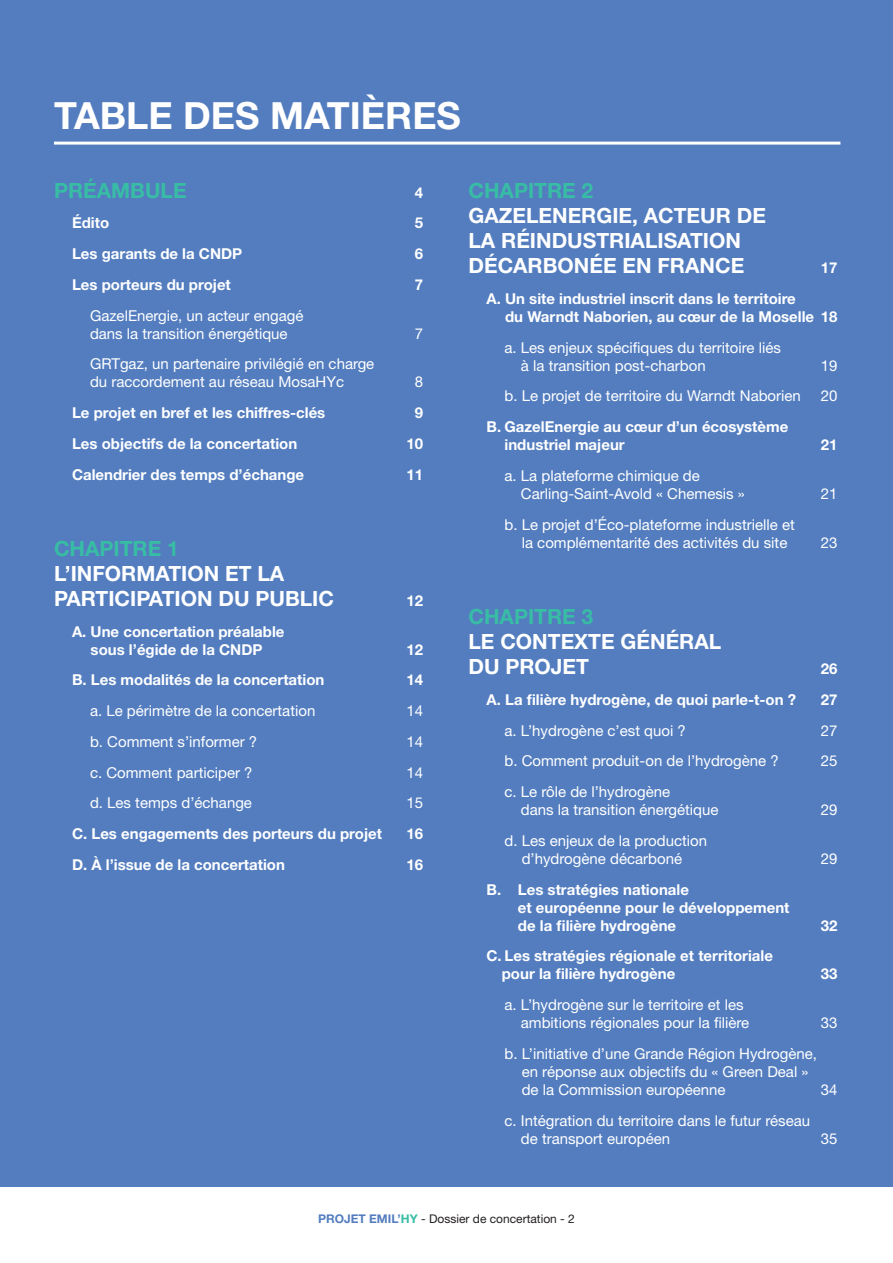
<style>
.page{position:relative;width:893px;height:1263px;background:#fff}
.page>*{position:absolute;margin:0;border:0;box-sizing:border-box;transform-origin:0 0}
.t1{font:700 37.5px "Helvetica Neue LT Std";color:#fff}
.t2{font:700 21px/25.2px "Helvetica Neue LT Std";color:#fff}
.t3{font:700 21px "Helvetica Neue LT Std";color:#38bda5}
.t4{font:15px/18px "Helvetica Neue LT Std";color:#fff}
.t5{font:700 15px/18px "Helvetica Neue LT Std";color:#fff}
.t6{font:12px "Helvetica Neue LT Std";color:#231f20}
.s1{font-weight:700;color:#537dbf}
.s2{font-weight:700;color:#38bda5}
</style>
<div class="page">
<div style="left:0;top:0;width:893px;height:1186px;background:#537dbf"></div>
<hr style="left:54px;top:142px;width:786px;height:3px;background:#fff">
<h1 class="t1" style="left:54px;top:92px;width:408px">TABLE DES MATIÈRES</h1>
<h2 class="t3" style="left:54px;top:177px;width:134px">PRÉAMBULE</h2>
<p class="t5" style="left:415px;top:183px;width:10px">4</p>
<p class="t5" style="left:72px;top:214px;width:39px">Édito</p>
<p class="t5" style="left:415px;top:214px;width:10px">5</p>
<p class="t5" style="left:72px;top:244px;width:172px">Les garants de la CNDP</p>
<p class="t5" style="left:415px;top:244px;width:10px">6</p>
<p class="t5" style="left:72px;top:275px;width:160px">Les porteurs du projet</p>
<p class="t5" style="left:415px;top:275px;width:10px">7</p>
<p class="t4" style="left:90px;top:306px;width:215px">GazelEnergie, un acteur engagé dans la transition énergétique</p>
<p class="t4" style="left:415px;top:324px;width:10px">7</p>
<p class="t4" style="left:90px;top:355px;width:286px">GRTgaz, un partenaire privilégié en charge du raccordement au réseau MosaHYc</p>
<p class="t4" style="left:415px;top:373px;width:10px">8</p>
<p class="t5" style="left:72px;top:403px;width:255px">Le projet en bref et les chiffres-clés</p>
<p class="t5" style="left:415px;top:403px;width:10px">9</p>
<p class="t5" style="left:72px;top:434px;width:227px">Les objectifs de la concertation</p>
<p class="t5" style="left:406px;top:434px;width:18px">10</p>
<p class="t5" style="left:72px;top:465px;width:234px">Calendrier des temps d’échange</p>
<p class="t5" style="left:406px;top:465px;width:18px">11</p>
<h2 class="t3" style="left:54px;top:535px;width:126px">CHAPITRE 1</h2>
<h2 class="t2" style="left:54px;top:560px;width:281px">L’INFORMATION ET LA<br>PARTICIPATION DU PUBLIC</h2>
<p class="t5" style="left:72px;top:622px;width:214px;text-align:center">A. Une concertation préalable sous l’égide de la CNDP</p>
<p class="t5" style="left:406px;top:591px;width:18px">12</p>
<p class="t5" style="left:406px;top:640px;width:18px">12</p>
<p class="t5" style="left:72px;top:671px;width:254px">B. Les modalités de la concertation</p>
<p class="t5" style="left:406px;top:671px;width:18px">14</p>
<p class="t4" style="left:90px;top:702px;width:227px">a. Le périmètre de la concertation</p>
<p class="t4" style="left:406px;top:702px;width:18px">14</p>
<p class="t4" style="left:90px;top:732px;width:169px">b. Comment s’informer ?</p>
<p class="t4" style="left:406px;top:732px;width:18px">14</p>
<p class="t4" style="left:90px;top:763px;width:164px">c. Comment participer ?</p>
<p class="t4" style="left:406px;top:763px;width:18px">14</p>
<p class="t4" style="left:90px;top:794px;width:164px">d. Les temps d’échange</p>
<p class="t4" style="left:406px;top:794px;width:18px">15</p>
<p class="t5" style="left:72px;top:824px;width:312px">C. Les engagements des porteurs du projet</p>
<p class="t5" style="left:406px;top:824px;width:18px">16</p>
<p class="t5" style="left:72px;top:855px;width:215px">D. À l’issue de la concertation</p>
<p class="t5" style="left:406px;top:855px;width:18px">16</p>
<h2 class="t3" style="left:468px;top:177px;width:126px">CHAPITRE 2</h2>
<h2 class="t2" style="left:468px;top:202px;width:299px">GAZELENERGIE, ACTEUR DE<br>LA RÉINDUSTRIALISATION<br>DÉCARBONÉE EN FRANCE</h2>
<p class="t5" style="left:821px;top:258px;width:18px">17</p>
<p class="t5" style="left:505px;top:289px;width:334px;text-indent:-19px">A. Un site industriel inscrit dans le territoire<br>du Warndt Naborien, au cœur de la Moselle 18</p>
<p class="t4" style="left:521px;top:338px;width:262px;text-indent:-16px">a. Les enjeux spécifiques du territoire liés à la transition post-charbon</p>
<p class="t4" style="left:821px;top:356px;width:18px">19</p>
<p class="t4" style="left:504px;top:387px;width:298px">b. Le projet de territoire du Warndt Naborien</p>
<p class="t4" style="left:821px;top:387px;width:18px">20</p>
<p class="t5" style="left:504px;top:417px;width:285px;text-indent:-18px">B. GazelEnergie au cœur d’un écosystème industriel majeur</p>
<p class="t5" style="left:821px;top:435px;width:18px">21</p>
<p class="t4" style="left:521px;top:466px;width:225px;text-indent:-16px">a. La plateforme chimique de<br>Carling-Saint-Avold « Chemesis »</p>
<p class="t4" style="left:522px;top:515px;width:275px;text-indent:-17px">b. Le projet d’Éco-plateforme industrielle et la complémentarité des activités du site</p>
<h2 class="t3" style="left:468px;top:603px;width:126px">CHAPITRE 3</h2>
<h2 class="t2" style="left:468px;top:628px;width:254px">LE CONTEXTE GÉNÉRAL<br>DU PROJET</h2>
<p class="t4" style="left:821px;top:484px;width:18px">21</p>
<p class="t4" style="left:821px;top:533px;width:18px">23</p>
<p class="t5" style="left:821px;top:659px;width:18px">26</p>
<p class="t5" style="left:486px;top:690px;width:311px">A. La filière hydrogène, de quoi parle-t-on ?</p>
<p class="t5" style="left:821px;top:690px;width:18px">27</p>
<p class="t4" style="left:504px;top:721px;width:183px">a. L’hydrogène c’est quoi ?</p>
<p class="t4" style="left:821px;top:721px;width:18px">27</p>
<p class="t4" style="left:504px;top:752px;width:276px">b. Comment produit-on de l’hydrogène ?</p>
<p class="t4" style="left:821px;top:752px;width:18px">25</p>
<p class="t4" style="left:521px;top:782px;width:199px;text-indent:-16px">c. Le rôle de l’hydrogène<br>dans la transition énergétique</p>
<p class="t4" style="left:821px;top:800px;width:18px">29</p>
<p class="t4" style="left:504px;top:831px;width:204px;text-align:center">d. Les enjeux de la production d’hydrogène décarboné</p>
<p class="t5" style="left:518px;top:880px;width:273px;text-indent:-31px">B. Les stratégies nationale<br>et européenne pour le développement de la filière hydrogène</p>
<p class="t5" style="left:502px;top:947px;width:273px;text-indent:-15px">C. Les stratégies régionale et territoriale pour la filière hydrogène</p>
<p class="t4" style="left:521px;top:995px;width:230px;text-indent:-16px">a. L’hydrogène sur le territoire et les ambitions régionales pour la filière</p>
<p class="t4" style="left:821px;top:849px;width:18px">29</p>
<p class="t5" style="left:821px;top:916px;width:18px">32</p>
<p class="t5" style="left:821px;top:965px;width:18px">33</p>
<p class="t4" style="left:821px;top:1013px;width:18px">33</p>
<p class="t4" style="left:522px;top:1044px;width:297px;text-indent:-17px">b. L’initiative d’une Grande Région Hydrogène, en réponse aux objectifs du « Green Deal » de la Commission européenne</p>
<p class="t4" style="left:821px;top:1080px;width:18px">34</p>
<p class="t4" style="left:521px;top:1111px;width:291px;text-indent:-16px">c. Intégration du territoire dans le futur réseau de transport européen</p>
<p class="t4" style="left:821px;top:1129px;width:18px">35</p>
<p class="t6" style="left:318px;top:1212px;width:258px"><span class="s1">PROJET EMIL’</span><span class="s2">HY</span> - Dossier de concertation - 2</p>
</div>
